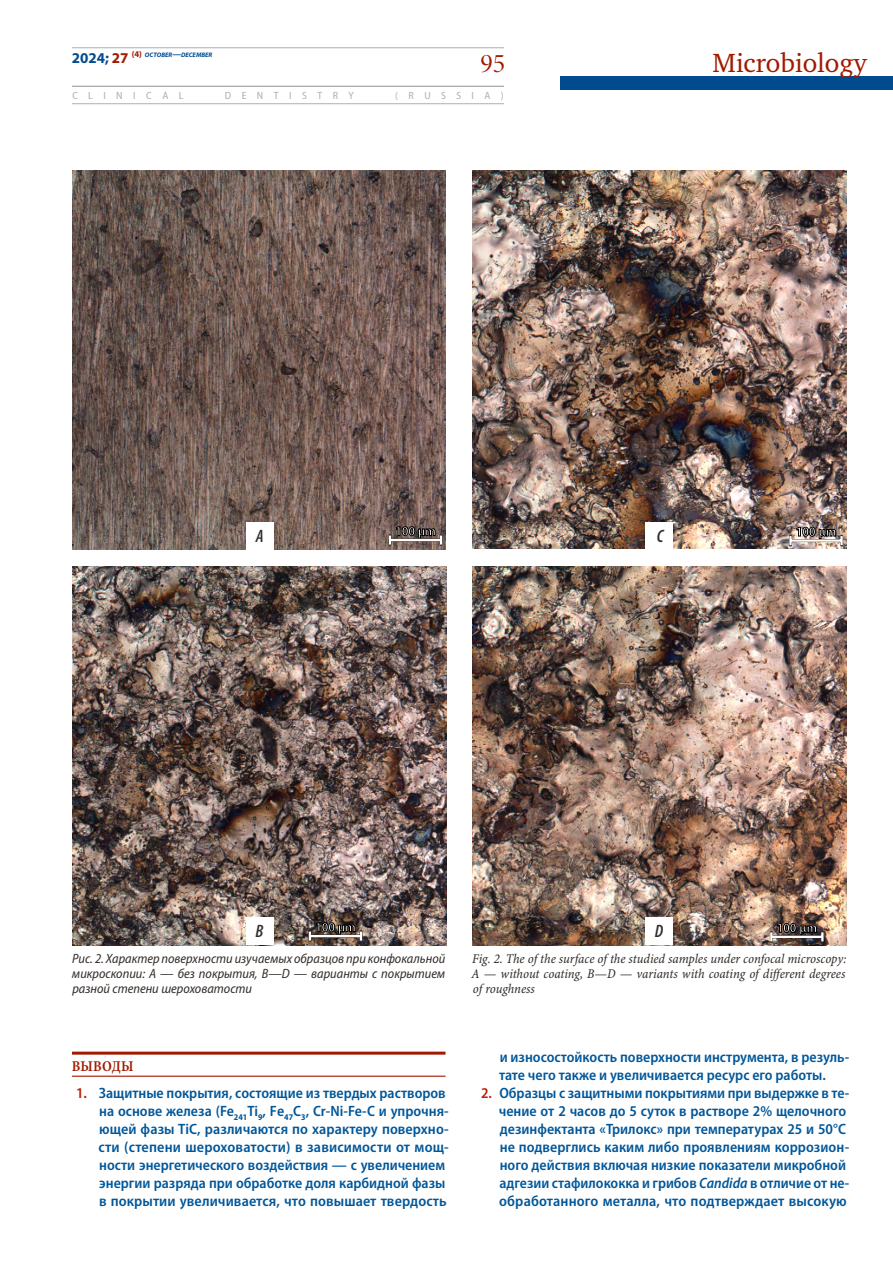
<style>
.page{position:relative;width:893px;height:1263px;background:#fff}
.page>*{position:absolute;margin:0;border:0;box-sizing:border-box;transform-origin:0 0}
.t1{font:27px "Charter ITC";color:#a11900}
.t2{font:27px "Minion Pro Disp";color:#a11900}
.t3{font:italic 600 condensed 18px "Myriad Pro";color:#332e2b}
.t4{font:600 semi-condensed 15px/18px "Myriad Pro";color:#00579a}
.t5{font:15px "Minion Pro Semibold Cn Capt";letter-spacing:.01em;color:#a11900}
.t6{font:13.5px/15px "Minion Pro Cn It Capt";letter-spacing:-.01em;color:#332e2b;text-align:justify}
.t7{font:italic semi-condensed 13.5px/15px "Myriad Pro";color:#332e2b;text-align:justify}
.t8{font:700 semi-condensed 13.5px "Myriad Pro";letter-spacing:-.025em;color:#fff}
.t9{font:semi-condensed 10.5px "Myriad Pro";letter-spacing:.975em;color:#acaeb3}
.t10{font:italic 700 6.45px "Myriad Pro";color:#004b90}
.s1{font-style:normal;font-size:15px}
.s2{font-style:normal;font-size:15px;color:#a11900}
.s3{font-style:normal;font-size:8.7px;color:#a11900}
.s4{font-size:8.7px}
.s5{color:#c01e00}
.s6{font-style:italic}
</style>
<div class="page">
<hr style="left:72px;top:48px;width:432px;height:1px;background:#acaeb3">
<div style="left:561px;top:76px;width:332px;height:14px;background:#004b90"></div>
<hr style="left:72px;top:86px;width:432px;height:1px;background:#acaeb3">
<hr style="left:72px;top:103px;width:432px;height:1px;background:#acaeb3">
<img style="left:72px;top:171px;width:373px;height:378px">
<svg style="left:388px;top:526px;width:54px;height:19px"></svg>
<hr style="left:390px;top:539px;width:51px;height:2px;background:#fff">
<img style="left:73px;top:567px;width:373px;height:378px">
<svg style="left:308px;top:922px;width:54px;height:19px"></svg>
<hr style="left:310px;top:935px;width:51px;height:2px;background:#fff">
<img style="left:472px;top:171px;width:374px;height:378px">
<svg style="left:789px;top:527px;width:54px;height:18px"></svg>
<hr style="left:790px;top:539px;width:51px;height:3px;background:#fff">
<img style="left:472px;top:567px;width:374px;height:378px">
<svg style="left:770px;top:923px;width:54px;height:18px"></svg>
<hr style="left:771px;top:936px;width:51px;height:2px;background:#fff">
<div style="left:246px;top:522px;width:27px;height:27px;background:#fff"></div>
<div style="left:646px;top:522px;width:27px;height:27px;background:#fff"></div>
<div style="left:246px;top:918px;width:27px;height:27px;background:#fff"></div>
<div style="left:646px;top:918px;width:27px;height:27px;background:#fff"></div>
<hr style="left:72px;top:1052px;width:374px;height:3px;background:#a11900">
<hr style="left:72px;top:1076px;width:374px;height:1px;background:#a11900">
<p class="t10" style="left:72px;top:51px;width:142px"><span class="s1">2024;</span> <span class="s2">27</span> <span class="s3">(4)</span> OCTOBER<span class="s4">—</span>DECEMBER</p>
<p class="t9" style="left:72px;top:89px;width:113px">CLINICAL</p>
<p class="t9" style="left:225px;top:89px;width:131px">DENTISTRY</p>
<p class="t9" style="left:395px;top:89px;width:110px">(RUSSIA)</p>
<h1 class="t2" style="left:480px;top:47px;width:26px">95</h1>
<h1 class="t1" style="left:713px;top:46px;width:156px">Microbiology</h1>
<p class="t8" style="left:395px;top:522px;width:42px">100 µm</p>
<p class="t3" style="left:256px;top:525px;width:9px">A</p>
<p class="t3" style="left:657px;top:525px;width:8px">C</p>
<p class="t8" style="left:796px;top:523px;width:42px">100 µm</p>
<p class="t8" style="left:315px;top:918px;width:42px">100 µm</p>
<p class="t8" style="left:776px;top:919px;width:42px">100 µm</p>
<p class="t3" style="left:256px;top:920px;width:9px">B</p>
<p class="t3" style="left:655px;top:920px;width:10px">D</p>
<p class="t7" style="left:72px;top:951px;width:375px">Рис. 2. Характер поверхности изучаемых образцов при конфокальной микроскопии: A — без покрытия, B—D — варианты с покрытием разной степени шероховатости</p>
<p class="t6" style="left:471px;top:951px;width:376px">Fig. 2. The of the surface of the studied samples under confocal microscopy:<br>A — without coating, B—D — variants with coating of different degrees of roughness</p>
<p class="t5" style="left:72px;top:1056px;width:63px">ВЫВОДЫ</p>
<p class="t4" style="left:99px;top:1084px;width:352px;text-indent:-22px"><span class="s5">1.</span> Защитные покрытия, состоящие из твердых растворов на основе железа (Fe<sub>241</sub>Ti<sub>9</sub>, Fе<sub>47</sub>C<sub>3</sub>, Cr-Ni-Fe-C и упрочня&shy;ющей фазы TiC, различаются по характеру поверхно&shy;сти (степени шероховатости) в зависимости от мощ&shy;ности энергетического воздействия — с увеличением энергии разряда при обработке доля карбидной фазы в покрытии увеличивается, что повышает твердость</p>
<p class="t4" style="left:499px;top:1048px;width:352px">и износостойкость поверхности инструмента, в резуль&shy;тате чего также и увеличивается ресурс его работы.</p>
<p class="t4" style="left:499px;top:1084px;width:352px;text-indent:-18px"><span class="s5">2.</span> Образцы с защитными покрытиями при выдержке в те&shy;чение от 2 часов до 5 суток в растворе 2% щелочного дезинфектанта «Трилокс» при температурах 25 и 50°C не подверглись каким либо проявлениям коррозион&shy;ного действия включая низкие показатели микробной адгезии стафилококка и грибов <span class="s6">Candida</span> в отличие от не&shy;обработанного металла, что подтверждает высокую</p>
</div>
